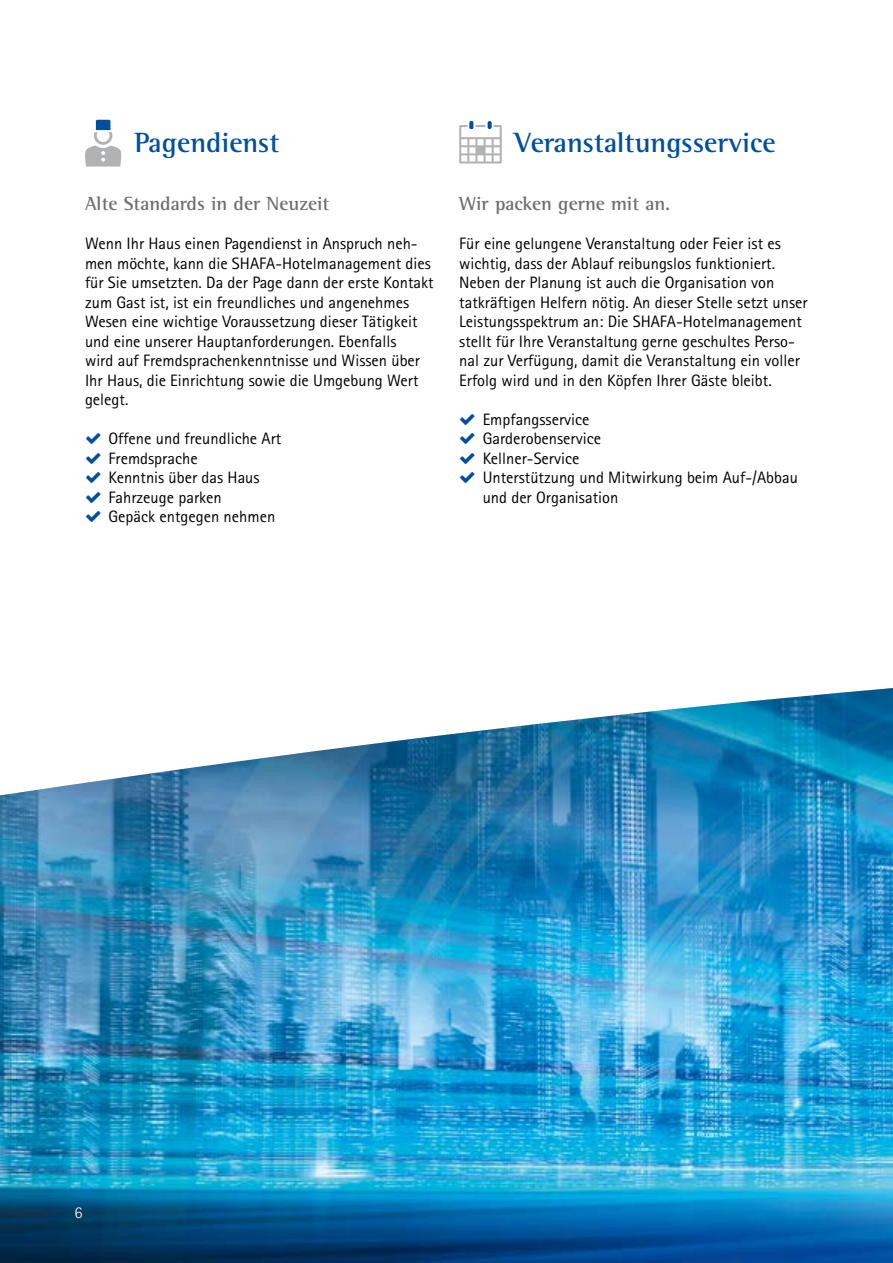
<style>
.page{position:relative;width:893px;height:1263px;background:#fff}
.page>*{position:absolute;margin:0;border:0;box-sizing:border-box;transform-origin:0 0}
.t1{font:700 28.5px "Rotis Semi Serif";color:#004e9e}
.t2{font:700 19.5px "Rotis Semi Serif";color:#6f6f6e}
.t3{font:16.5px/19.5px "Rotis Sans Serif";color:#000}
.t4{font:300 16.5px "Rotis Sans Serif";color:#fff}
</style>
<div class="page">
<svg style="left:85px;top:120px;width:37px;height:46px"></svg>
<svg style="left:459px;top:121px;width:43px;height:43px"></svg>
<img style="left:0;top:688px;width:893px;height:575px">
<h1 class="t1" style="left:134px;top:125px;width:147px">Pagendienst</h1>
<p class="t2" style="left:85px;top:192px;width:246px">Alte Standards in der Neuzeit</p>
<p class="t3" style="left:85px;top:234px;width:350px">Wenn Ihr Haus einen Pagendienst in Anspruch neh&shy;men möchte, kann die SHAFA-Hotelmanagement dies für Sie umsetzten. Da der Page dann der erste Kontakt zum Gast ist, ist ein freundliches und angenehmes Wesen eine wichtige Voraussetzung dieser Tätigkeit und eine unserer Hauptanforderungen. Ebenfalls<br>wird auf Fremdsprachenkenntnisse und Wissen über Ihr Haus, die Einrichtung sowie die Umgebung Wert gelegt.</p>
<p class="t3" style="left:108px;top:429px;width:174px">Offene und freundliche Art<br>Fremdsprache<br>Kenntnis über das Haus<br>Fahrzeuge parken<br>Gepäck entgegen nehmen</p>
<h1 class="t1" style="left:514px;top:125px;width:263px">Veranstaltungsservice</h1>
<p class="t2" style="left:459px;top:192px;width:213px">Wir packen gerne mit an.</p>
<p class="t3" style="left:459px;top:234px;width:350px">Für eine gelungene Veranstaltung oder Feier ist es wichtig, dass der Ablauf reibungslos funktioniert.<br>Neben der Planung ist auch die Organisation von tatkräftigen Helfern nötig. An dieser Stelle setzt unser Leistungsspektrum an: Die SHAFA-Hotelmanagement stellt für Ihre Veranstaltung gerne geschultes Perso&shy;nal zur Verfügung, damit die Veranstaltung ein voller Erfolg wird und in den Köpfen Ihrer Gäste bleibt.</p>
<p class="t3" style="left:483px;top:409px;width:317px">Empfangsservice<br>Garderobenservice<br>Kellner-Service<br>Unterstützung und Mitwirkung beim Auf-/Abbau und der Organisation</p>
<p class="t4" style="left:74px;top:1203px;width:9px">6</p>
</div>
